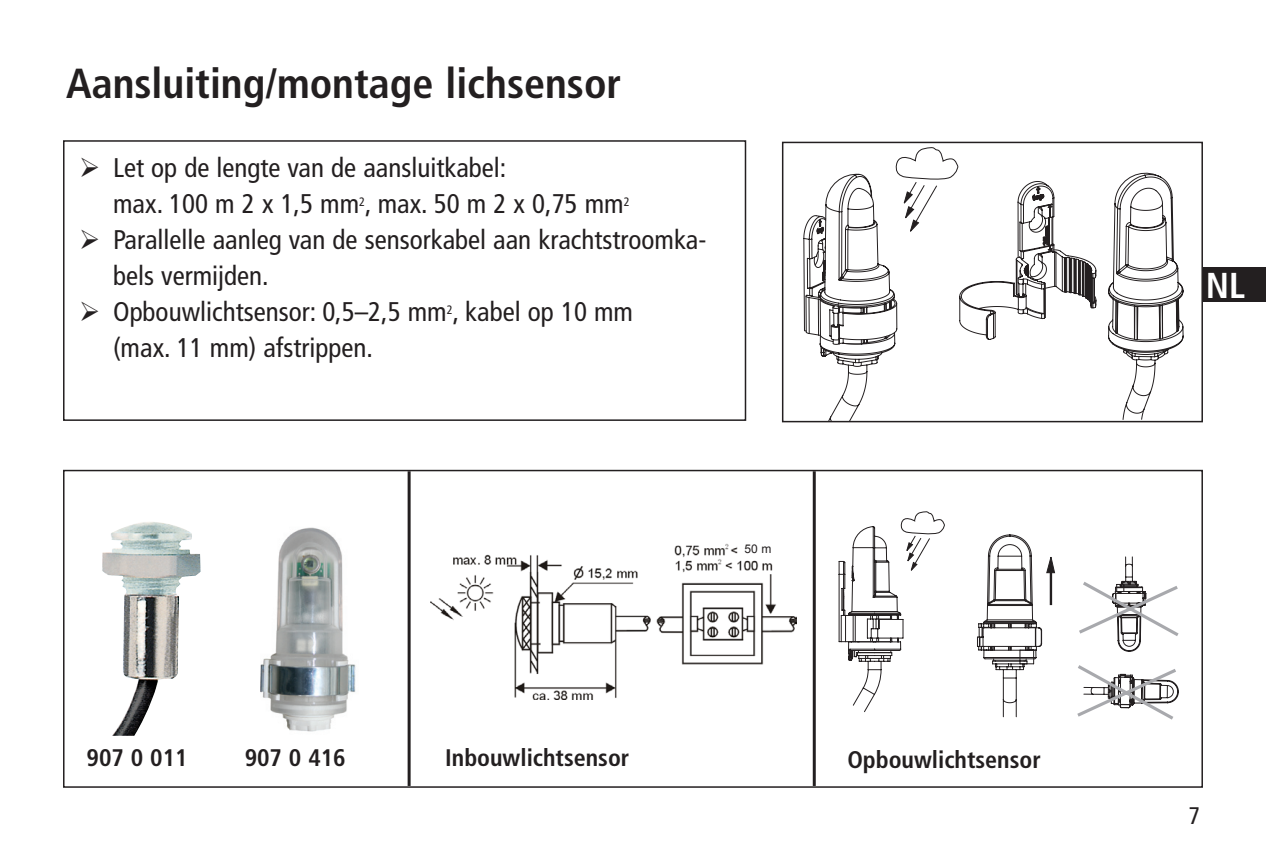
<style>
.page{position:relative;width:1266px;height:849px;background:#fff}
.page>*{position:absolute;margin:0;border:0;box-sizing:border-box;transform-origin:0 0}
.t1{font:700 condensed 42px "Frutiger";color:#231f20}
.t2{font:700 condensed 36px "Frutiger";color:#fff}
.t3{font:condensed 27px/36px "Frutiger";color:#231f20}
.t4{font:700 condensed 24px "Frutiger";color:#231f20}
.t5{font:condensed 24px "Frutiger";color:#231f20}
.t6{font:12px "Arial";color:#231f20}
</style>
<div class="page">
<div style="left:63px;top:470px;width:1140px;height:318px;background:#fff;border:2px solid #231f20"></div>
<img style="left:102px;top:522px;width:98px;height:214px">
<img style="left:260px;top:527px;width:96px;height:205px">
<svg style="left:1108px;top:172px;width:75px;height:247px"></svg>
<svg style="left:803px;top:147px;width:293px;height:272px"></svg>
<div style="left:782px;top:142px;width:421px;height:280px;border:2px solid #231f20"></div>
<img style="left:430px;top:543px;width:366px;height:156px">
<svg style="left:838px;top:511px;width:341px;height:209px"></svg>
<hr style="left:1049px;top:566px;width:3px;height:39px;background:#231f20">
<div style="left:63px;top:140px;width:683px;height:281px;background:#fff;border:2px solid #231f20"></div>
<div style="left:453px;top:493px;width:142px;height:55px;background:#fff"></div>
<hr style="left:407px;top:471px;width:3px;height:315px;background:#231f20">
<hr style="left:812px;top:471px;width:3px;height:315px;background:#231f20">
<div style="left:741px;top:542px;width:37px;height:17px;background:#fff"></div>
<div style="left:1203px;top:267px;width:63px;height:34px;background:#231f20"></div>
<p class="t1" style="left:66px;top:58px;width:557px">Aansluiting/montage lichsensor</p>
<p class="t3" style="left:79px;top:150px;width:429px">➢ Let op de lengte van de aansluitkabel:</p>
<p class="t3" style="left:113px;top:186px;width:518px">max. 100 m 2 x 1,5 mm<sup>2</sup>, max. 50 m 2 x 0,75 mm<sup>2</sup></p>
<p class="t3" style="left:113px;top:222px;width:595px;text-indent:-34px">➢ Parallelle aanleg van de sensorkabel aan krachtstroomka&shy;bels vermijden.</p>
<p class="t3" style="left:113px;top:294px;width:521px;text-indent:-34px">➢ Opbouwlichtsensor: 0,5–2,5 mm<sup>2</sup>, kabel op 10 mm (max. 11 mm) afstrippen.</p>
<p class="t6" style="left:744px;top:542px;width:29px">50 m</p>
<p class="t4" style="left:87px;top:743px;width:103px">907 0 011</p>
<p class="t4" style="left:245px;top:743px;width:103px">907 0 416</p>
<p class="t4" style="left:445px;top:743px;width:186px">Inbouwlichtsensor</p>
<p class="t4" style="left:847px;top:745px;width:195px">Opbouwlichtsensor</p>
<p class="t2" style="left:1206px;top:264px;width:41px">NL</p>
<p class="t5" style="left:1188px;top:802px;width:13px">7</p>
</div>
